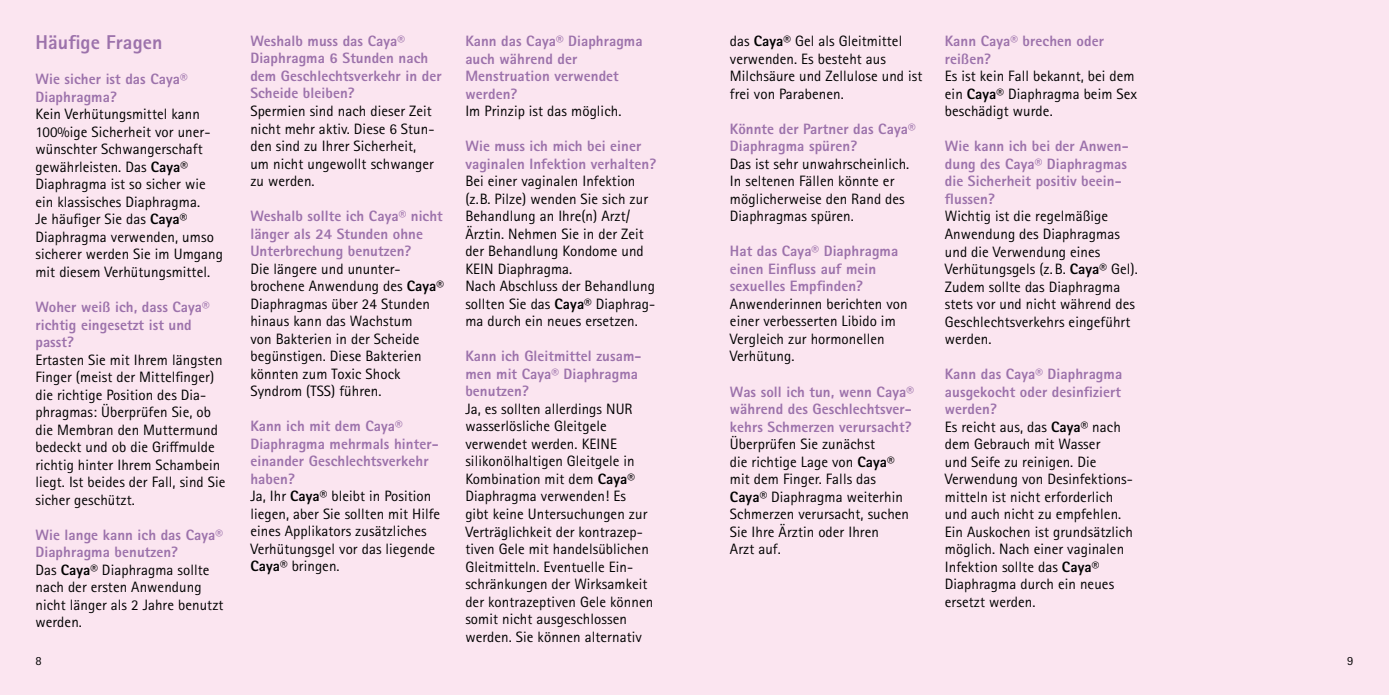
<style>
.page{position:relative;width:1389px;height:695px;background:#fff}
.page>*{position:absolute;margin:0;border:0;box-sizing:border-box;transform-origin:0 0}
.t1{font:800 20px "Rotis Sans Serif Pro";letter-spacing:.005em;color:#9c72ab}
.t2{font:15px/17.5px "Rotis Sans Serif Pro";letter-spacing:.005em;color:#000}
.t3{font:800 15px/17.5px "Rotis Sans Serif Pro";letter-spacing:.005em;color:#9c72ab}
.t4{font:12.5px "Rotis Sans Serif Pro";color:#000}
.s1{font-weight:800}
.s2{font-weight:800;color:#9c72ab}
</style>
<div class="page">
<div style="left:0;top:0;width:1389px;height:694px;background:#fbe5f0"></div>
<h1 class="t1" style="left:35px;top:30px;width:129px">Häufige Fragen</h1>
<p class="t3" style="left:35px;top:70px;width:154px">Wie sicher ist das Caya®<br>Diaphragma?</p>
<p class="t2" style="left:35px;top:106px;width:189px">Kein Verhütungsmittel kann<br>100%ige Sicherheit vor uner&shy;wünschter Schwangerschaft gewährleisten. Das <span class="s1">Caya®<br></span>Diaphragma ist so sicher wie ein klassisches Diaphragma.<br>Je häufiger Sie das <span class="s1">Caya®<br></span>Diaphragma verwenden, umso sicherer werden Sie im Umgang mit diesem Verhütungsmittel.</p>
<p class="t3" style="left:35px;top:298px;width:176px">Woher weiß ich, dass Caya® richtig eingesetzt ist und passt?</p>
<p class="t2" style="left:35px;top:351px;width:192px">Ertasten Sie mit Ihrem längsten<br>Finger (meist der Mittelfinger) die richtige Position des Dia&shy;phragmas: Überprüfen Sie, ob die Membran den Muttermund bedeckt und ob die Griffmulde richtig hinter Ihrem Schambein liegt. Ist beides der Fall, sind Sie sicher geschützt.</p>
<p class="t2" style="left:35px;top:526px;width:190px"><span class="s2">Wie lange kann ich das Caya®<br>Diaphragma benutzen?<br></span>Das <span class="s1">Caya®</span> Diaphragma sollte nach der ersten Anwendung nicht länger als 2 Jahre benutzt werden.</p>
<p class="t3" style="left:250px;top:32px;width:193px">Weshalb muss das Caya®<br>Diaphragma 6 Stunden nach dem Geschlechtsverkehr in der<br>Scheide bleiben?</p>
<p class="t2" style="left:250px;top:102px;width:186px">Spermien sind nach dieser Zeit nicht mehr aktiv. Diese 6 Stun&shy;den sind zu Ihrer Sicherheit, um nicht ungewollt schwanger zu werden.</p>
<p class="t3" style="left:250px;top:207px;width:194px">Weshalb sollte ich Caya® nicht länger als 24 Stunden ohne<br>Unterbrechung benutzen?</p>
<p class="t2" style="left:250px;top:260px;width:195px">Die längere und ununter&shy;brochene Anwendung des <span class="s1">Caya®<br></span>Diaphragmas über 24 Stunden hinaus kann das Wachstum<br>von Bakterien in der Scheide begünstigen. Diese Bakterien könnten zum Toxic Shock<br>Syndrom (TSS) führen.</p>
<p class="t2" style="left:250px;top:417px;width:191px"><span class="s2">Kann ich mit dem Caya®<br>Diaphragma mehrmals hinter&shy;einander Geschlechtsverkehr haben?<br></span>Ja, Ihr <span class="s1">Caya®</span> bleibt in Position liegen, aber Sie sollten mit Hilfe eines Applikators zusätzliches<br>Verhütungsgel vor das liegende<br><span class="s1">Caya®</span> bringen.</p>
<p class="t3" style="left:465px;top:32px;width:179px">Kann das Caya® Diaphragma auch während der<br>Menstruation verwendet werden?</p>
<p class="t2" style="left:465px;top:102px;width:158px">Im Prinzip ist das möglich.</p>
<p class="t3" style="left:465px;top:137px;width:193px">Wie muss ich mich bei einer vaginalen Infektion verhalten?</p>
<p class="t2" style="left:465px;top:172px;width:191px">Bei einer vaginalen Infektion (z.B. Pilze) wenden Sie sich zur<br>Behandlung an Ihre(n) Arzt/<br>Ärztin. Nehmen Sie in der Zeit der Behandlung Kondome und<br>KEIN Diaphragma.<br>Nach Abschluss der Behandlung sollten Sie das <span class="s1">Caya®</span> Diaphrag&shy;ma durch ein neues ersetzen.</p>
<p class="t3" style="left:465px;top:347px;width:178px">Kann ich Gleitmittel zusam&shy;men mit Caya® Diaphragma benutzen?</p>
<p class="t2" style="left:465px;top:400px;width:189px">Ja, es sollten allerdings NUR wasserlösliche Gleitgele verwendet werden. KEINE silikonölhaltigen Gleitgele in<br>Kombination mit dem <span class="s1">Caya®<br></span>Diaphragma verwenden! Es<br>gibt keine Untersuchungen zur<br>Verträglichkeit der kontrazep&shy;tiven Gele mit handelsüblichen<br>Gleitmitteln. Eventuelle Ein&shy;schränkungen der Wirksamkeit der kontrazeptiven Gele können somit nicht ausgeschlossen werden. Sie können alternativ</p>
<p class="t2" style="left:730px;top:32px;width:194px">das <span class="s1">Caya®</span> Gel als Gleitmittel verwenden. Es besteht aus<br>Milchsäure und Zellulose und ist frei von Parabenen.</p>
<p class="t3" style="left:730px;top:120px;width:187px">Könnte der Partner das Caya®<br>Diaphragma spüren?</p>
<p class="t2" style="left:730px;top:155px;width:181px">Das ist sehr unwahrscheinlich.<br>In seltenen Fällen könnte er möglicherweise den Rand des<br>Diaphragmas spüren.</p>
<p class="t3" style="left:730px;top:242px;width:170px">Hat das Caya® Diaphragma einen Einfluss auf mein sexuelles Empfinden?</p>
<p class="t2" style="left:730px;top:295px;width:179px">Anwenderinnen berichten von einer verbesserten Libido im<br>Vergleich zur hormonellen<br>Verhütung.</p>
<p class="t3" style="left:730px;top:382px;width:185px">Was soll ich tun, wenn Caya® während des Geschlechtsver&shy;kehrs Schmerzen verursacht?</p>
<p class="t2" style="left:730px;top:435px;width:181px">Überprüfen Sie zunächst<br>die richtige Lage von <span class="s1">Caya® </span>mit dem Finger. Falls das<br><span class="s1">Caya®</span> Diaphragma weiterhin<br>Schmerzen verursacht, suchen<br>Sie Ihre Ärztin oder Ihren<br>Arzt auf.</p>
<p class="t3" style="left:945px;top:32px;width:161px">Kann Caya® brechen oder reißen?</p>
<p class="t2" style="left:945px;top:68px;width:194px">Es ist kein Fall bekannt, bei dem ein <span class="s1">Caya®</span> Diaphragma beim Sex beschädigt wurde.</p>
<p class="t3" style="left:945px;top:137px;width:185px">Wie kann ich bei der Anwen&shy;dung des Caya® Diaphragmas die Sicherheit positiv beein&shy;flussen?</p>
<p class="t2" style="left:945px;top:208px;width:194px">Wichtig ist die regelmäßige<br>Anwendung des Diaphragmas und die Verwendung eines<br>Verhütungsgels (z. B. <span class="s1">Caya®</span> Gel).<br>Zudem sollte das Diaphragma stets vor und nicht während des<br>Geschlechtsverkehrs eingeführt werden.</p>
<p class="t2" style="left:945px;top:365px;width:190px"><span class="s2">Kann das Caya® Diaphragma ausgekocht oder desinfiziert werden?<br></span>Es reicht aus, das <span class="s1">Caya®</span> nach dem Gebrauch mit Wasser<br>und Seife zu reinigen. Die<br>Verwendung von Desinfektions&shy;mitteln ist nicht erforderlich und auch nicht zu empfehlen.<br>Ein Auskochen ist grundsätzlich möglich. Nach einer vaginalen<br>Infektion sollte das <span class="s1">Caya®<br></span>Diaphragma durch ein neues ersetzt werden.</p>
<p class="t4" style="left:35px;top:653px;width:8px">8</p>
<p class="t4" style="left:1347px;top:653px;width:8px">9</p>
</div>
